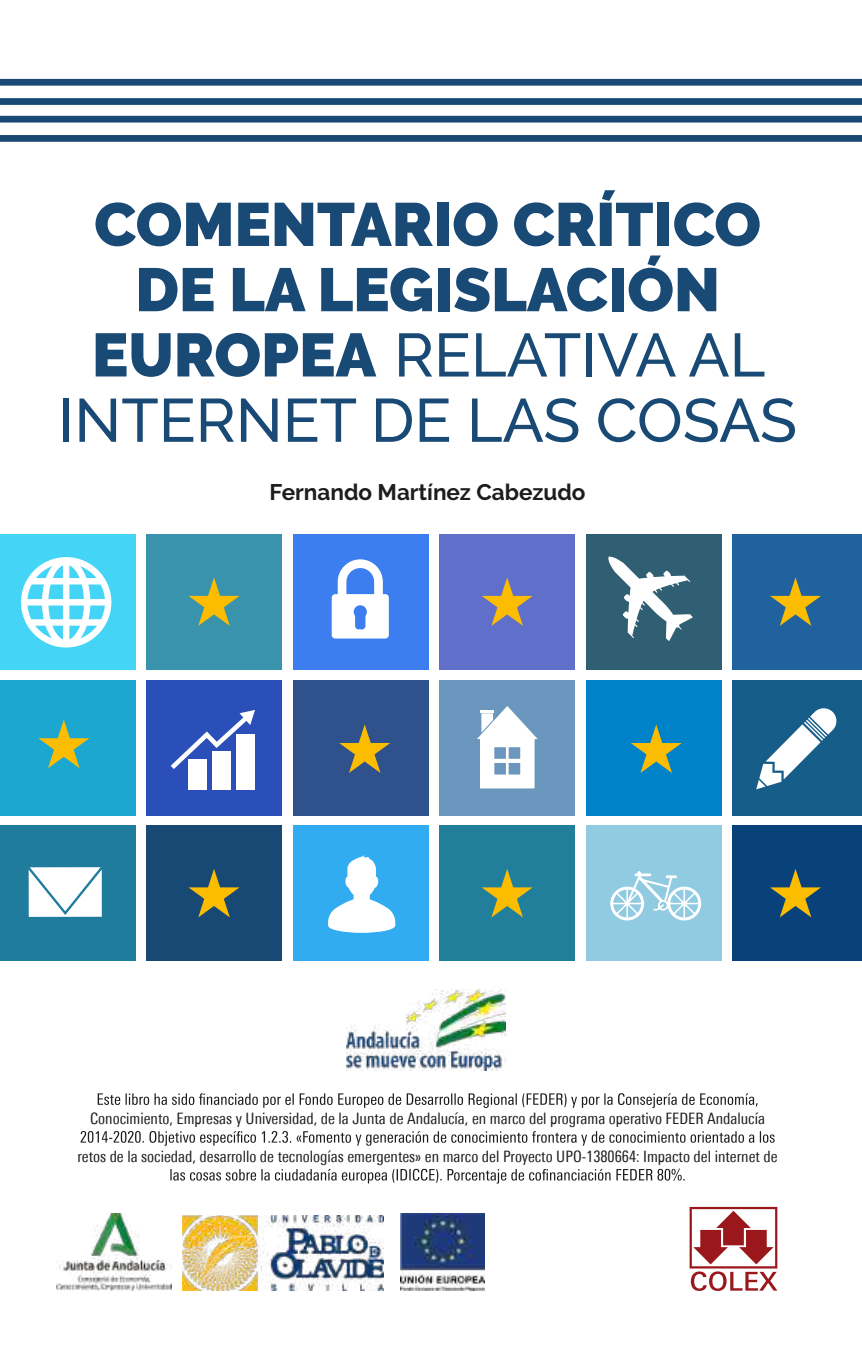
<style>
.page{position:relative;width:862px;height:1372px;background:#fff}
.page>*{position:absolute;margin:0;border:0;box-sizing:border-box;transform-origin:0 0}
.t1{font:900 60.98px/65.2px "Raleway";color:#194975;text-align:center}
.t2{font:700 22.5px "Raleway";color:#1d1d1b}
.t3{font:condensed 15.75px "Univers Next Pro";color:#1d1d1b}
.s1{font-weight:500}
</style>
<div class="page">
<div style="left:0;top:680px;width:135px;height:135px;background:#1ca7d0"></div>
<div style="left:0;top:534px;width:135px;height:135px;background:#44d4f6"></div>
<div style="left:0;top:825px;width:135px;height:135px;background:#1f7c9d"></div>
<div style="left:146px;top:680px;width:136px;height:135px;background:#2a4fb9"></div>
<div style="left:146px;top:534px;width:136px;height:135px;background:#3993ad"></div>
<div style="left:146px;top:825px;width:136px;height:135px;background:#184974"></div>
<div style="left:292px;top:680px;width:136px;height:135px;background:#2f528c"></div>
<div style="left:292px;top:534px;width:136px;height:135px;background:#3c7eef"></div>
<div style="left:292px;top:825px;width:136px;height:135px;background:#31acf0"></div>
<div style="left:439px;top:680px;width:135px;height:135px;background:#6b97be"></div>
<div style="left:439px;top:534px;width:135px;height:135px;background:#606fca"></div>
<div style="left:439px;top:825px;width:135px;height:135px;background:#217f9b"></div>
<div style="left:585px;top:680px;width:136px;height:135px;background:#0082c8"></div>
<div style="left:585px;top:534px;width:136px;height:135px;background:#305f73"></div>
<div style="left:585px;top:825px;width:136px;height:135px;background:#91cbe1"></div>
<div style="left:732px;top:680px;width:129px;height:135px;background:#165d89"></div>
<div style="left:732px;top:534px;width:129px;height:135px;background:#20629e"></div>
<div style="left:732px;top:825px;width:129px;height:135px;background:#09417a"></div>
<svg style="left:756px;top:708px;width:81px;height:81px"></svg>
<svg style="left:21px;top:557px;width:90px;height:90px"></svg>
<svg style="left:29px;top:867px;width:73px;height:49px;background:#ecf3f6"></svg>
<svg style="left:477px;top:706px;width:60px;height:82px"></svg>
<svg style="left:331px;top:559px;width:57px;height:79px"></svg>
<div style="left:188px;top:759px;width:19px;height:30px;background:#fff"></div>
<div style="left:212px;top:751px;width:19px;height:38px;background:#fff"></div>
<div style="left:237px;top:734px;width:18px;height:55px;background:#fff"></div>
<svg style="left:170px;top:710px;width:85px;height:59px"></svg>
<svg style="left:608px;top:556px;width:84px;height:85px"></svg>
<svg style="left:328px;top:855px;width:67px;height:77px"></svg>
<svg style="left:610px;top:871px;width:90px;height:49px"></svg>
<svg style="left:189px;top:577px;width:50px;height:49px"></svg>
<svg style="left:339px;top:724px;width:51px;height:49px"></svg>
<svg style="left:631px;top:724px;width:50px;height:49px"></svg>
<svg style="left:188px;top:869px;width:51px;height:48px"></svg>
<svg style="left:482px;top:869px;width:50px;height:48px"></svg>
<svg style="left:770px;top:869px;width:50px;height:48px"></svg>
<svg style="left:38px;top:720px;width:51px;height:48px"></svg>
<svg style="left:482px;top:577px;width:50px;height:49px"></svg>
<svg style="left:770px;top:577px;width:50px;height:49px"></svg>
<svg style="left:98px;top:1093px;width:659px;height:14px"></svg>
<svg style="left:80px;top:1131px;width:694px;height:14px"></svg>
<svg style="left:170px;top:1168px;width:514px;height:15px"></svg>
<svg style="left:689px;top:1206px;width:87px;height:84px"></svg>
<div style="left:0;top:135px;width:861px;height:7px;background:#194975"></div>
<div style="left:0;top:116px;width:861px;height:6px;background:#194975"></div>
<div style="left:0;top:98px;width:861px;height:7px;background:#194975"></div>
<div style="left:0;top:79px;width:861px;height:7px;background:#194975"></div>
<img style="left:346px;top:989px;width:159px;height:81px">
<img style="left:183px;top:1215px;width:200px;height:75px">
<img style="left:400px;top:1213px;width:84px;height:77px">
<img style="left:57px;top:1213px;width:114px;height:77px">
<h1 class="t1" style="left:58px;top:192px;width:739px">COMENTARIO CRÍTICO<br>DE LA LEGISLACIÓN<br>EUROPEA <span class="s1">RELATIVA AL<br>INTERNET DE LAS COSAS</span></h1>
<h2 class="t2" style="left:269px;top:479px;width:317px">Fernando Martínez Cabezudo</h2>
<p class="t3" style="left:90px;top:1108px;width:676px">Conocimiento, Empresas y Universidad, de la Junta de Andalucía, en marco del programa operativo FEDER Andalucía</p>
<p class="t3" style="left:77px;top:1146px;width:701px">retos de la sociedad, desarrollo de tecnologías emergentes» en marco del Proyecto UPO-1380664: Impacto del internet de</p>
</div>
